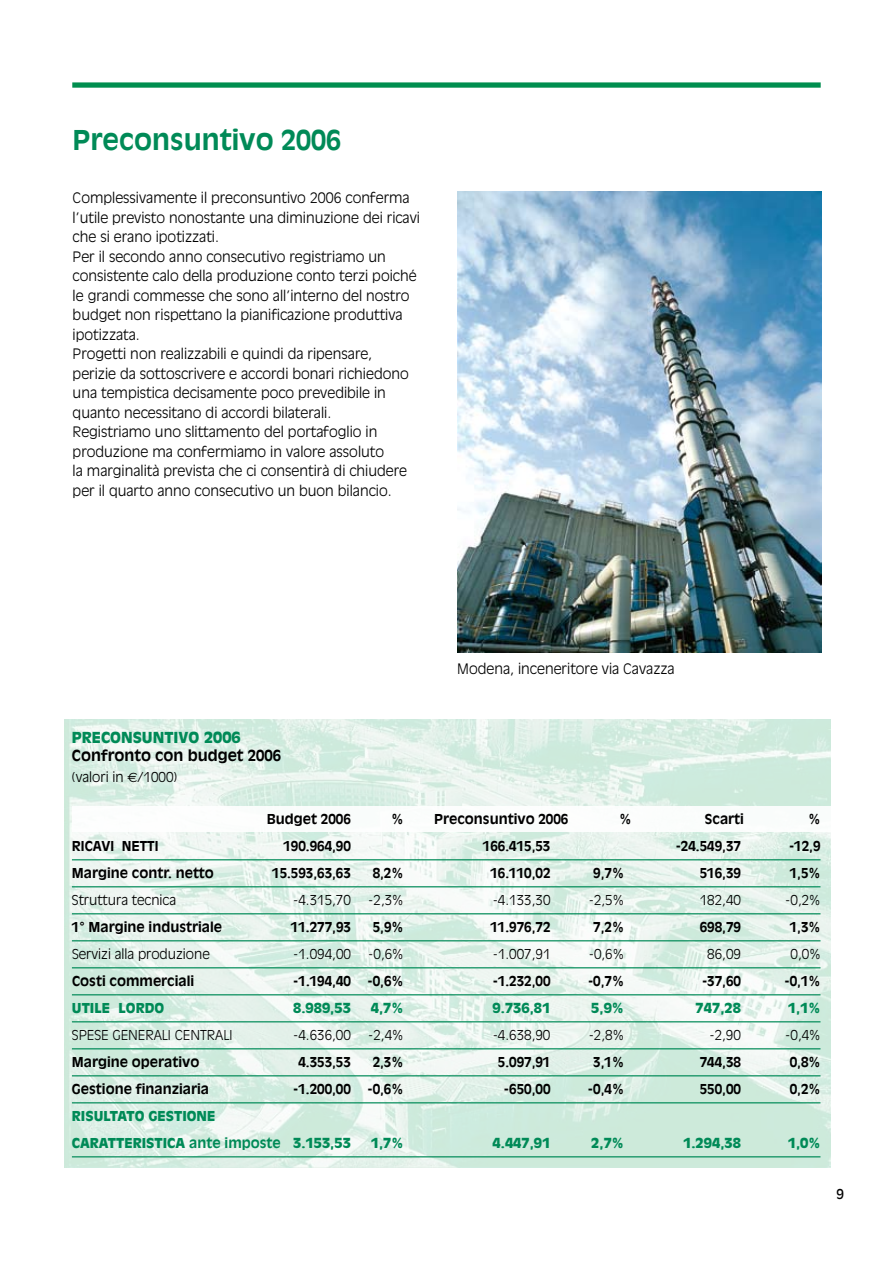
<style>
.page{position:relative;width:893px;height:1263px;background:#fff}
.page>*{position:absolute;margin:0;border:0;box-sizing:border-box;transform-origin:0 0}
.t1{font:700 27px "Antique Olive";color:#008a57}
.t2{font:700 15px "Antique Olive";color:#000}
.t3{font:900 15px "Antique Olive";color:#008a57}
.t4{font:300 14.25px/19.5px "Antique Olive";color:#000}
.t5{font:700 13.5px "Antique Olive";color:#000}
.t6{font:300 13.5px "Antique Olive";color:#000}
.t7{font:900 13.5px/27px "Antique Olive";color:#008a57}
.s1{font-family:"Euro Sans";font-weight:400}
.s2{font-weight:700}
</style>
<div class="page">
<img style="left:65px;top:719px;width:765px;height:448px">
<img style="left:457px;top:191px;width:364px;height:461px">
<div style="left:72px;top:806px;width:759px;height:26px;background:#fff"></div>
<hr style="left:72px;top:859px;width:748px;height:1px;background:#008a57">
<hr style="left:72px;top:886px;width:748px;height:1px;background:#008a57">
<hr style="left:72px;top:913px;width:748px;height:1px;background:#008a57">
<hr style="left:72px;top:940px;width:748px;height:1px;background:#008a57">
<hr style="left:72px;top:967px;width:748px;height:1px;background:#008a57">
<hr style="left:72px;top:994px;width:748px;height:1px;background:#008a57">
<hr style="left:72px;top:1021px;width:748px;height:1px;background:#008a57">
<hr style="left:72px;top:1048px;width:748px;height:1px;background:#008a57">
<hr style="left:72px;top:1075px;width:748px;height:1px;background:#008a57">
<hr style="left:72px;top:1102px;width:748px;height:1px;background:#008a57">
<hr style="left:72px;top:1156px;width:748px;height:1px;background:#008a57">
<div style="left:72px;top:82px;width:749px;height:6px;background:#008e4f"></div>
<h1 class="t1" style="left:73px;top:124px;width:270px">Preconsuntivo 2006</h1>
<p class="t4" style="left:73px;top:188px;width:349px">Complessivamente il preconsuntivo 2006 conferma l’utile previsto nonostante una diminuzione dei ricavi che si erano ipotizzati.<br>Per il secondo anno consecutivo registriamo un consistente calo della produzione conto terzi poiché le grandi commesse che sono all’interno del nostro budget non rispettano la pianificazione produttiva ipotizzata.<br>Progetti non realizzabili e quindi da ripensare,<br>perizie da sottoscrivere e accordi bonari richiedono una tempistica decisamente poco prevedibile in quanto necessitano di accordi bilaterali.<br>Registriamo uno slittamento del portafoglio in produzione ma confermiamo in valore assoluto<br>la marginalità prevista che ci consentirà di chiudere per il quarto anno consecutivo un buon bilancio.</p>
<p class="t4" style="left:457px;top:658px;width:219px">Modena, inceneritore via Cavazza</p>
<p class="t3" style="left:72px;top:728px;width:170px">PRECONSUNTIVO 2006</p>
<p class="t2" style="left:72px;top:746px;width:211px">Confronto con budget 2006</p>
<p class="t6" style="left:72px;top:769px;width:107px">(valori in <span class="s1">E</span>/1000)</p>
<p class="t5" style="left:267px;top:810px;width:86px">Budget 2006</p>
<p class="t5" style="left:391px;top:810px;width:14px">%</p>
<p class="t5" style="left:434px;top:810px;width:136px">Preconsuntivo 2006</p>
<p class="t5" style="left:619px;top:810px;width:14px">%</p>
<p class="t5" style="left:705px;top:810px;width:41px">Scarti</p>
<p class="t5" style="left:808px;top:810px;width:14px">%</p>
<p class="t5" style="left:72px;top:837px;width:88px">RICAVI NETTI</p>
<p class="t5" style="left:283px;top:837px;width:69px">190.964,90</p>
<p class="t5" style="left:483px;top:837px;width:69px">166.415,53</p>
<p class="t5" style="left:676px;top:837px;width:67px">-24.549,37</p>
<p class="t5" style="left:789px;top:837px;width:33px">-12,9</p>
<p class="t5" style="left:72px;top:864px;width:144px">Margine contr. netto</p>
<p class="t5" style="left:272px;top:864px;width:80px">15.593,63,63</p>
<p class="t5" style="left:373px;top:864px;width:32px">8,2%</p>
<p class="t5" style="left:490px;top:864px;width:62px">16.110,02</p>
<p class="t5" style="left:593px;top:864px;width:32px">9,7%</p>
<p class="t5" style="left:700px;top:864px;width:43px">516,39</p>
<p class="t5" style="left:790px;top:864px;width:32px">1,5%</p>
<p class="t6" style="left:72px;top:892px;width:106px">Struttura tecnica</p>
<p class="t6" style="left:293px;top:892px;width:59px">-4.315,70</p>
<p class="t6" style="left:368px;top:892px;width:37px">-2,3%</p>
<p class="t6" style="left:493px;top:892px;width:59px">-4.133,30</p>
<p class="t6" style="left:589px;top:892px;width:37px">-2,5%</p>
<p class="t6" style="left:700px;top:892px;width:43px">182,40</p>
<p class="t6" style="left:785px;top:892px;width:37px">-0,2%</p>
<p class="t5" style="left:72px;top:918px;width:152px">1° Margine industriale</p>
<p class="t5" style="left:291px;top:918px;width:62px">11.277,93</p>
<p class="t5" style="left:373px;top:918px;width:32px">5,9%</p>
<p class="t5" style="left:490px;top:918px;width:62px">11.976,72</p>
<p class="t5" style="left:593px;top:918px;width:32px">7,2%</p>
<p class="t5" style="left:700px;top:918px;width:43px">698,79</p>
<p class="t5" style="left:790px;top:918px;width:32px">1,3%</p>
<p class="t6" style="left:72px;top:946px;width:139px">Servizi alla produzione</p>
<p class="t6" style="left:293px;top:946px;width:59px">-1.094,00</p>
<p class="t6" style="left:368px;top:946px;width:37px">-0,6%</p>
<p class="t6" style="left:493px;top:946px;width:59px">-1.007,91</p>
<p class="t6" style="left:589px;top:946px;width:37px">-0,6%</p>
<p class="t6" style="left:707px;top:946px;width:35px">86,09</p>
<p class="t6" style="left:790px;top:946px;width:32px">0,0%</p>
<p class="t5" style="left:72px;top:972px;width:124px">Costi commerciali</p>
<p class="t5" style="left:293px;top:972px;width:112px">-1.194,40 -0,6%</p>
<p class="t5" style="left:493px;top:972px;width:59px">-1.232,00</p>
<p class="t5" style="left:588px;top:972px;width:38px">-0,7%</p>
<p class="t5" style="left:702px;top:972px;width:41px">-37,60</p>
<p class="t5" style="left:784px;top:972px;width:38px">-0,1%</p>
<p class="t7" style="left:72px;top:994px;width:94px">UTILE LORDO</p>
<p class="t7" style="left:293px;top:994px;width:59px">8.989,53</p>
<p class="t7" style="left:371px;top:994px;width:34px">4,7%</p>
<p class="t7" style="left:493px;top:994px;width:59px">9.736,81</p>
<p class="t7" style="left:591px;top:994px;width:34px">5,9%</p>
<p class="t7" style="left:695px;top:994px;width:47px">747,28</p>
<p class="t7" style="left:788px;top:994px;width:34px">1,1%</p>
<p class="t6" style="left:72px;top:1027px;width:162px">SPESE GENERALI CENTRALI</p>
<p class="t6" style="left:293px;top:1027px;width:59px">-4.636,00</p>
<p class="t6" style="left:368px;top:1027px;width:37px">-2,4%</p>
<p class="t6" style="left:493px;top:1027px;width:59px">-4.638,90</p>
<p class="t6" style="left:589px;top:1027px;width:37px">-2,8%</p>
<p class="t6" style="left:709px;top:1027px;width:33px">-2,90</p>
<p class="t6" style="left:785px;top:1027px;width:37px">-0,4%</p>
<p class="t5" style="left:72px;top:1053px;width:129px">Margine operativo</p>
<p class="t5" style="left:298px;top:1053px;width:54px">4.353,53</p>
<p class="t5" style="left:373px;top:1053px;width:32px">2,3%</p>
<p class="t5" style="left:498px;top:1053px;width:54px">5.097,91</p>
<p class="t5" style="left:593px;top:1053px;width:32px">3,1%</p>
<p class="t5" style="left:700px;top:1053px;width:43px">744,38</p>
<p class="t5" style="left:790px;top:1053px;width:32px">0,8%</p>
<p class="t5" style="left:72px;top:1080px;width:139px">Gestione finanziaria</p>
<p class="t5" style="left:293px;top:1080px;width:112px">-1.200,00 -0,6%</p>
<p class="t5" style="left:504px;top:1080px;width:48px">-650,00</p>
<p class="t5" style="left:588px;top:1080px;width:38px">-0,4%</p>
<p class="t5" style="left:700px;top:1080px;width:43px">550,00</p>
<p class="t5" style="left:790px;top:1080px;width:32px">0,2%</p>
<p class="t7" style="left:72px;top:1102px;width:281px">RISULTATO GESTIONE<br>CARATTERISTICA <span class="s2">ante imposte</span> 3.153,53</p>
<p class="t7" style="left:371px;top:1129px;width:34px">1,7%</p>
<p class="t7" style="left:493px;top:1129px;width:59px">4.447,91</p>
<p class="t7" style="left:591px;top:1129px;width:34px">2,7%</p>
<p class="t7" style="left:683px;top:1129px;width:59px">1.294,38</p>
<p class="t7" style="left:788px;top:1129px;width:34px">1,0%</p>
</div>
